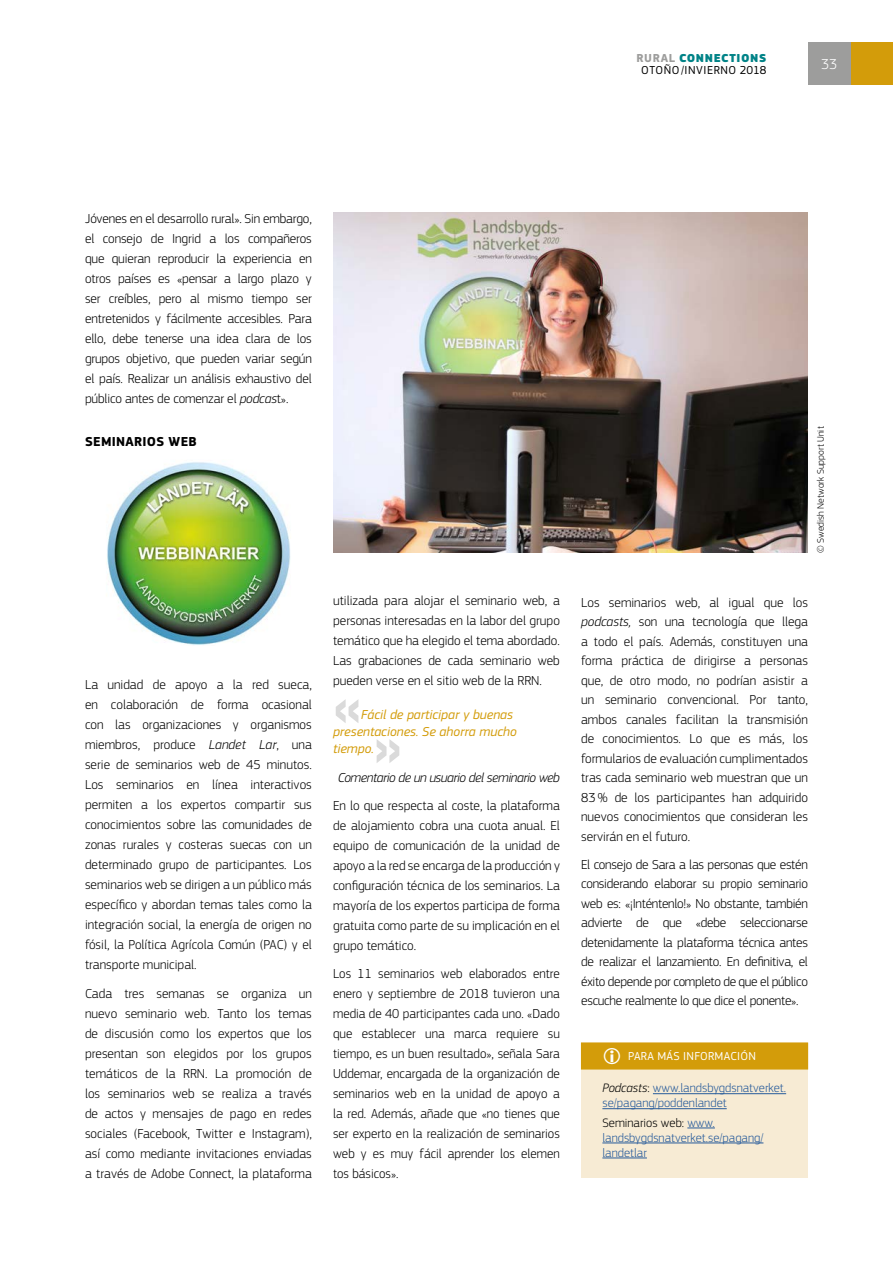
<style>
.page{position:relative;width:893px;height:1263px;background:#fff}
.page>*{position:absolute;margin:0;border:0;box-sizing:border-box;transform-origin:0 0}
._0_Citation_entre_gu{font:700 63px "Helvetica Neue LT Pro";color:#dadada}
.t1{font:300 15px "EC Square Sans Pro";color:#fff}
._0_Body_JUSTIFIED{font:300 13.5px/20.1px "EC Square Sans Pro";color:#000;text-align:justify}
._0_Citation_entre_gu-2{font:italic 13.5px/17px "EC Square Sans Pro";color:#d39c0a}
._0_Nom_après_citatio{font:italic 300 13.5px "EC Square Sans Pro";letter-spacing:-.03em;color:#000}
._3_TItre_3{font:700 13.5px "EC Square Sans Pro";letter-spacing:.02em;color:#000}
.Box_info_-_Body_noir{font:300 12.75px/15px "EC Square Sans Pro";color:#275b9b}
.t2{font:12px/12px "EC Square Sans Pro";letter-spacing:.045em;color:#000;text-align:center}
.t3{font:12px "EC Square Sans Pro";letter-spacing:.02em;color:#fff}
._8___photo{font:300 9.75px "EC Square Sans Pro";color:#000}
.s1{font-weight:700;color:#9d9d9c}
.s2{font-weight:900;color:#008387}
.s3{font-style:italic}
.s4{font-size:22.5px;color:#fffffd}
.s5{font-style:italic;color:#000}
.s6{color:#000}
</style>
<div class="page">
<div style="left:850px;top:43px;width:43px;height:42px;background:#d39c0a"></div>
<img style="left:333px;top:213px;width:475px;height:340px">
<img style="left:107px;top:462px;width:184px;height:183px">
<div style="left:581px;top:1043px;width:227px;height:135px;background:#f7ebd4"></div>
<div style="left:581px;top:1042px;width:227px;height:27px;background:#d39c0a"></div>
<hr style="left:653px;top:1093px;width:133px;height:1px;background:#275b9b">
<hr style="left:602px;top:1108px;width:125px;height:1px;background:#275b9b">
<svg style="left:687px;top:1128px;width:28px;height:1px"></svg>
<hr style="left:602px;top:1143px;width:161px;height:1px;background:#275b9b">
<hr style="left:602px;top:1158px;width:45px;height:1px;background:#275b9b">
<div style="left:808px;top:43px;width:42px;height:42px;background:#9d9d9c"></div>
<p class="t2" style="left:637px;top:52px;width:131px"><span class="s1">RURAL</span> <span class="s2">CONNECTIONS<br></span>OTOÑO/INVIERNO 2018</p>
<p class="t1" style="left:821px;top:56px;width:18px">33</p>
<p class="_0_Body_JUSTIFIED" style="left:85px;top:208px;width:228px">Jóvenes en el desarrollo rural». Sin embargo, el consejo de Ingrid a los compañeros que quieran reproducir la experiencia en otros países es «pensar a largo plazo y ser creíbles, pero al mismo tiempo ser entretenidos y fácilmente accesibles. Para ello, debe tenerse una idea clara de los grupos objetivo, que pueden variar según el país. Realizar un análisis exhaustivo del público antes de comenzar el <span class="s3">podcas</span>t».</p>
<p class="_3_TItre_3" style="left:85px;top:433px;width:113px">SEMINARIOS WEB</p>
<p class="_0_Body_JUSTIFIED" style="left:85px;top:674px;width:228px">La unidad de apoyo a la red sueca, en colaboración de forma ocasional con las organizaciones y organismos miembros, produce <span class="s3">Landet Lar</span>, una serie de seminarios web de 45 minutos.<br>Los seminarios en línea interactivos permiten a los expertos compartir sus conocimientos sobre las comunidades de zonas rurales y costeras suecas con un determinado grupo de participantes. Los seminarios web se dirigen a un público más específico y abordan temas tales como la integración social, la energía de origen no fósil, la Política Agrícola Común (PAC) y el transporte municipal.</p>
<p class="_0_Body_JUSTIFIED" style="left:85px;top:983px;width:228px">Cada tres semanas se organiza un nuevo seminario web. Tanto los temas de discusión como los expertos que los presentan son elegidos por los grupos temáticos de la RRN. La promoción de los seminarios web se realiza a través de actos y mensajes de pago en redes sociales (Facebook, Twitter e Instagram), así como mediante invitaciones enviadas a través de Adobe Connect, la plataforma</p>
<p class="_0_Body_JUSTIFIED" style="left:333px;top:591px;width:228px">utilizada para alojar el seminario web, a personas interesadas en la labor del grupo temático que ha elegido el tema abordado.<br>Las grabaciones de cada seminario web pueden verse en el sitio web de la RRN.</p>
<p class="_0_Citation_entre_gu" style="left:333px;top:667px;width:29px">«</p>
<p class="_0_Citation_entre_gu-2" style="left:333px;top:706px;width:185px;text-indent:28px">Fácil de participar y buenas presentaciones. Se ahorra mucho tiempo.</p>
<p class="_0_Nom_après_citatio" style="left:338px;top:769px;width:224px">Comentario de un usuario del seminario web</p>
<p class="_0_Citation_entre_gu" style="left:374px;top:707px;width:29px">»</p>
<p class="_0_Body_JUSTIFIED" style="left:333px;top:795px;width:228px">En lo que respecta al coste, la plataforma de alojamiento cobra una cuota anual. El equipo de comunicación de la unidad de apoyo a la red se encarga de la producción y configuración técnica de los seminarios. La mayoría de los expertos participa de forma gratuita como parte de su implicación en el grupo temático.</p>
<p class="_0_Body_JUSTIFIED" style="left:333px;top:964px;width:228px">Los 11 seminarios web elaborados entre enero y septiembre de 2018 tuvieron una media de 40 participantes cada uno. «Dado que establecer una marca requiere su tiempo, es un buen resultado», señala Sara Uddemar, encargada de la organización de seminarios web en la unidad de apoyo a la red. Además, añade que «no tienes que ser experto en la realización de seminarios web y es muy fácil aprender los elemen tos básicos».</p>
<p class="_8___photo" style="left:815px;top:553px;width:128px;rotate:-90deg">© Swedish Network Support Unit</p>
<p class="_0_Body_JUSTIFIED" style="left:581px;top:592px;width:228px;line-height:19.5px">Los seminarios web, al igual que los <span class="s3">podcasts,</span> son una tecnología que llega a todo el país. Además, constituyen una forma práctica de dirigirse a personas que, de otro modo, no podrían asistir a un seminario convencional. Por tanto, ambos canales facilitan la transmisión de conocimientos. Lo que es más, los formularios de evaluación cumplimentados tras cada seminario web muestran que un 83% de los participantes han adquirido nuevos conocimientos que consideran les servirán en el futuro.</p>
<p class="_0_Body_JUSTIFIED" style="left:581px;top:854px;width:228px;line-height:19.5px">El consejo de Sara a las personas que estén considerando elaborar su propio seminario web es: «¡Inténtenlo!» No obstante, también advierte de que «debe seleccionarse detenidamente la plataforma técnica antes de realizar el lanzamiento. En definitiva, el éxito depende por completo de que el público escuche realmente lo que dice el ponente».</p>
<p class="t3" style="left:602px;top:1049px;width:155px"><span class="s4">΂</span> PARA MÁS INFORMACIÓN</p>
<p class="Box_info_-_Body_noir" style="left:602px;top:1081px;width:185px"><span class="s5">Podcasts</span><span class="s6">:</span> www.landsbygdsnatverket. se/pagang/poddenlandet</p>
<p class="Box_info_-_Body_noir" style="left:602px;top:1115px;width:163px"><span class="s6">Seminarios web:</span> www. landsbygdsnatverket.se/pagang/ landetlar</p>
</div>
